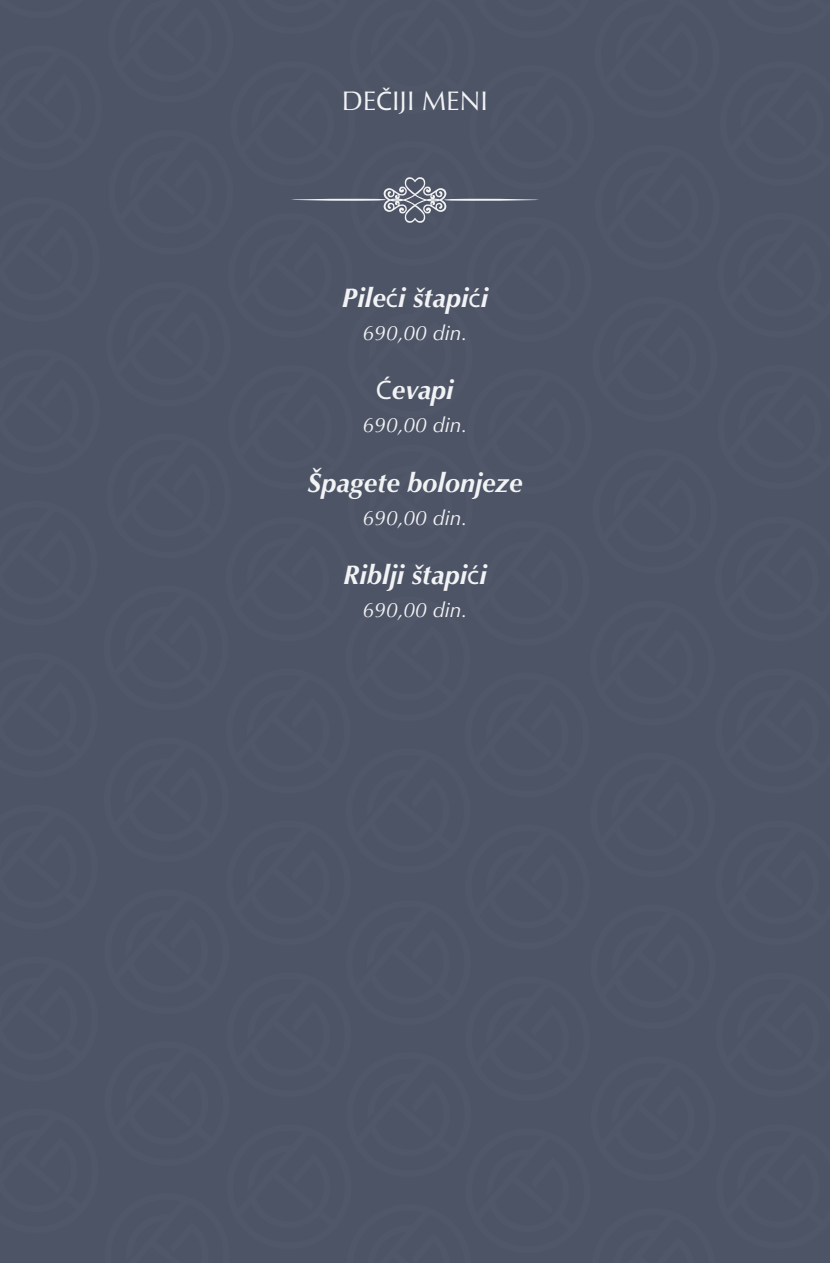
<style>
.page{position:relative;width:830px;height:1263px;background:#fff}
.page>*{position:absolute;margin:0;border:0;box-sizing:border-box;transform-origin:0 0}
.t1{font:italic 700 27px "Optima";color:#f2f3f4}
.t2{font:27px "Optima";color:#f2f3f4}
.t3{font:italic 21px "Optima";color:#f2f3f4}
.s1{font-family:"Myriad Pro"}
.s2{font-family:"Myriad Pro";font-weight:400;font-style:normal}
</style>
<div class="page">
<div style="left:0;top:0;width:829px;height:1263px;background:#4d5466"></div>
<p class="t2" style="left:341px;top:85px;width:148px">DE<span class="s1">Č</span>IJI MENI</p>
<p class="t1" style="left:341px;top:282px;width:148px">Pile<span class="s2">ć</span>i štapi<span class="s2">ć</span>i</p>
<p class="t3" style="left:362px;top:320px;width:106px">690,00 din.</p>
<p class="t1" style="left:376px;top:374px;width:79px"><span class="s2">Ć</span>evapi</p>
<p class="t3" style="left:362px;top:413px;width:106px">690,00 din.</p>
<p class="t1" style="left:307px;top:466px;width:217px">Špagete bolonjeze</p>
<p class="t3" style="left:362px;top:505px;width:106px">690,00 din.</p>
<p class="t1" style="left:343px;top:559px;width:145px">Riblji štapi<span class="s2">ć</span>i</p>
<p class="t3" style="left:362px;top:597px;width:106px">690,00 din.</p>
</div>
